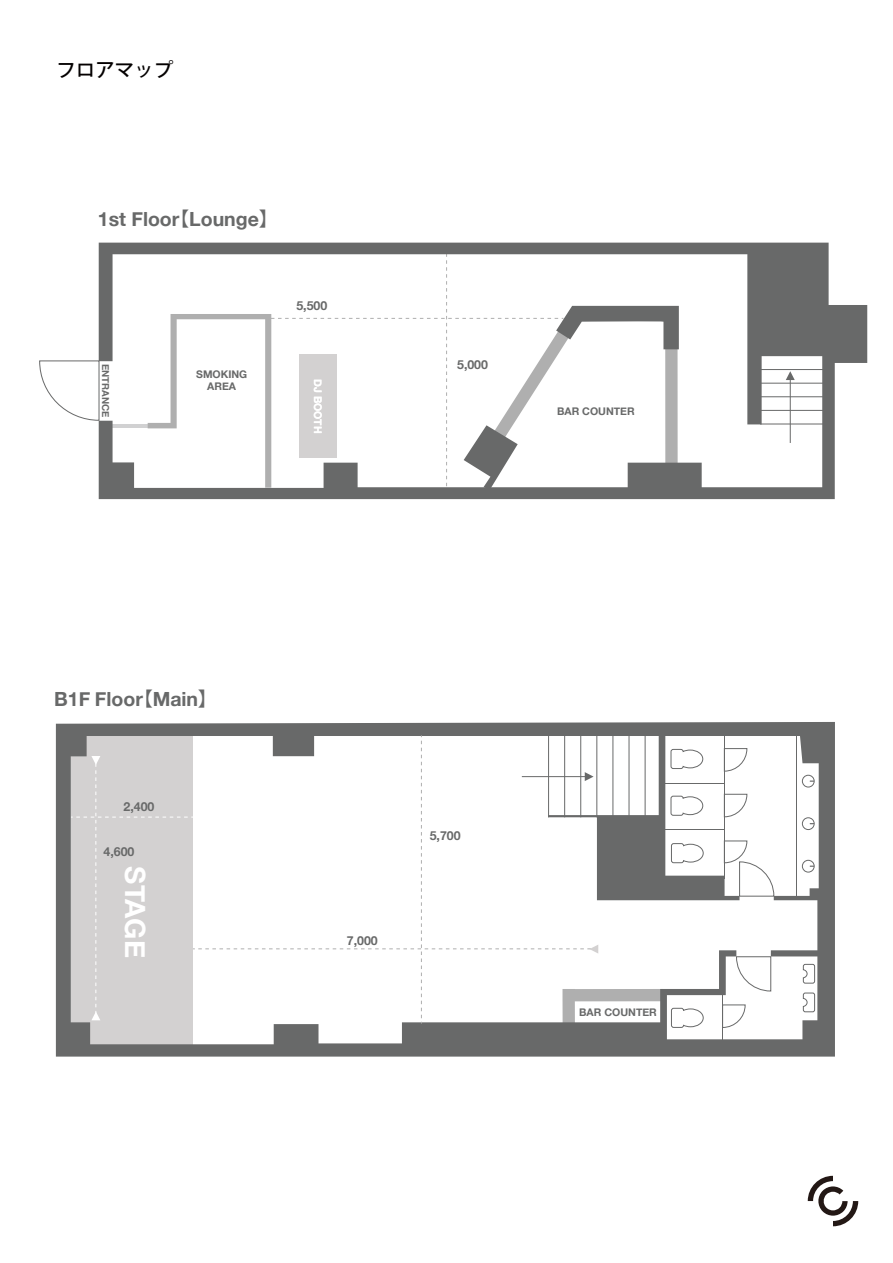
<style>
.page{position:relative;width:893px;height:1263px;background:#fff}
.page>*{position:absolute;margin:0;border:0;box-sizing:border-box;transform-origin:0 0}
.t1{font:700 28.05px "Helvetica Neue";color:#fff}
.t2{font:700 19.5px "Helvetica Neue";color:#686969}
.t3{font:500 19.5px "Koz Go Pr 6 N";color:#040000}
.t4{font:700 12.3px "Helvetica Neue";color:#686969}
.t5{font:700 10.5px/12.6px "Helvetica Neue";color:#686969;text-align:center}
.t6{font:700 10.5px "Helvetica Neue";color:#fff}
.t7{font:700 9.6px "Helvetica Neue";color:#686969}
.s1{font-family:"Koz Go Pro";font-weight:400}
</style>
<div class="page">
<svg style="left:56px;top:722px;width:779px;height:334px"></svg>
<svg style="left:671px;top:843px;width:33px;height:20px"></svg>
<svg style="left:671px;top:1008px;width:33px;height:20px"></svg>
<svg style="left:670px;top:796px;width:33px;height:20px"></svg>
<svg style="left:670px;top:749px;width:33px;height:20px"></svg>
<svg style="left:803px;top:964px;width:12px;height:19px"></svg>
<svg style="left:803px;top:993px;width:12px;height:19px"></svg>
<svg style="left:71px;top:735px;width:592px;height:296px"></svg>
<svg style="left:99px;top:243px;width:768px;height:256px"></svg>
<svg style="left:39px;top:360px;width:61px;height:61px"></svg>
<hr style="left:760px;top:424px;width:63px;height:1px;background:#686969">
<hr style="left:760px;top:410px;width:63px;height:1px;background:#686969">
<hr style="left:760px;top:396px;width:63px;height:1px;background:#686969">
<hr style="left:760px;top:383px;width:63px;height:1px;background:#686969">
<hr style="left:760px;top:369px;width:63px;height:1px;background:#686969">
<hr style="left:790px;top:379px;width:1px;height:64px;background:#686969">
<svg style="left:786px;top:371px;width:9px;height:9px"></svg>
<svg style="left:148px;top:248px;width:531px;height:243px"></svg>
<svg style="left:808px;top:1176px;width:50px;height:50px"></svg>
<h2 class="t3" style="left:56px;top:59px;width:119px">フロアマップ</h2>
<h2 class="t2" style="left:98px;top:207px;width:182px">1st Floor<span class="s1">【</span>Lounge<span class="s1">】</span></h2>
<p class="t7" style="left:112px;top:364px;width:55px;rotate:90deg">ENTRANCE</p>
<p class="t5" style="left:196px;top:367px;width:53px">SMOKING<br>AREA</p>
<p class="t4" style="left:296px;top:298px;width:32px">5,500</p>
<p class="t6" style="left:324px;top:379px;width:56px;rotate:90deg">DJ BOOTH</p>
<p class="t4" style="left:457px;top:357px;width:32px">5,000</p>
<p class="t5" style="left:557px;top:404px;width:79px">BAR COUNTER</p>
<h2 class="t2" style="left:54px;top:687px;width:165px">B1F Floor<span class="s1">【</span>Main<span class="s1">】</span></h2>
<p class="t4" style="left:123px;top:799px;width:32px">2,400</p>
<p class="t4" style="left:104px;top:844px;width:32px">4,600</p>
<h1 class="t1" style="left:152px;top:866px;width:93px;rotate:90deg">STAGE</h1>
<p class="t4" style="left:347px;top:933px;width:32px">7,000</p>
<p class="t4" style="left:430px;top:828px;width:32px">5,700</p>
<p class="t5" style="left:579px;top:1006px;width:79px">BAR COUNTER</p>
</div>
